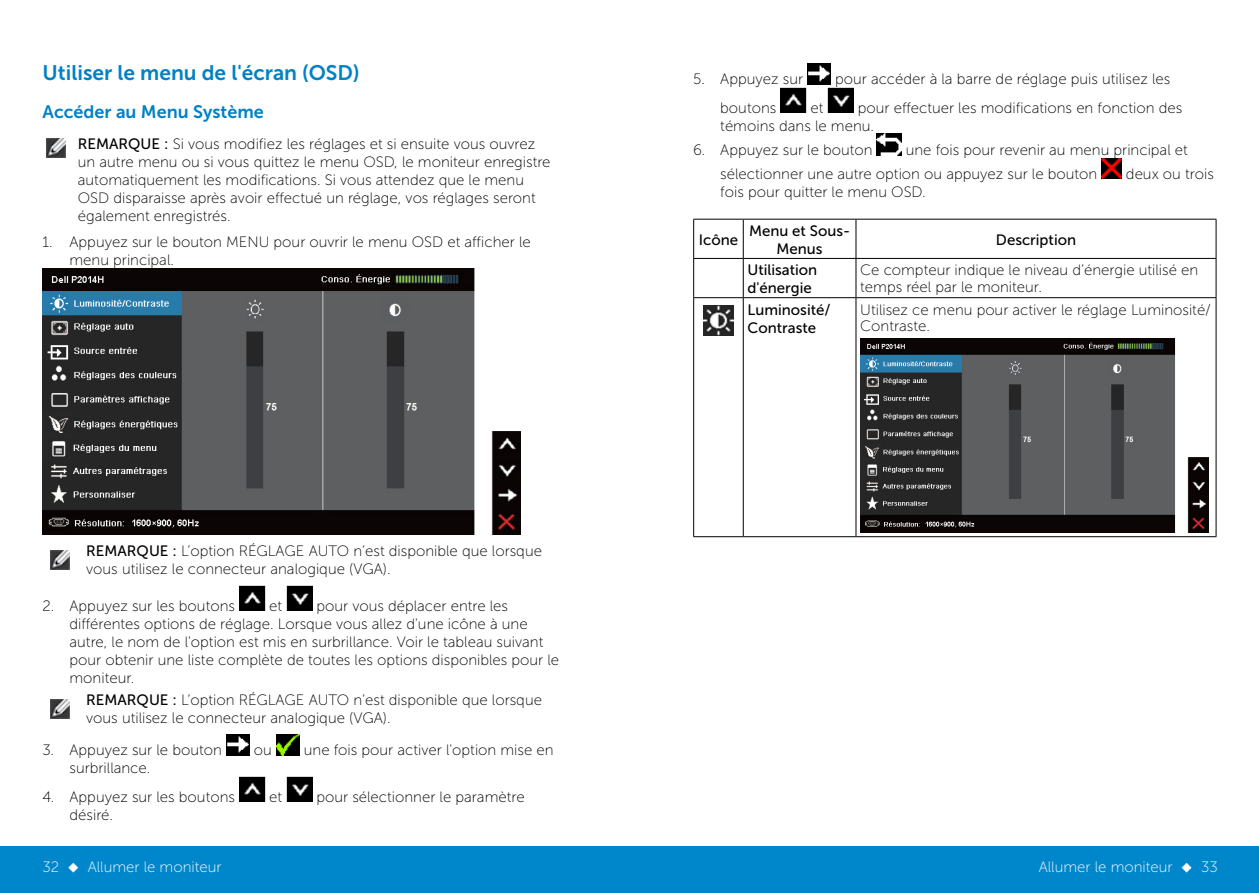
<style>
.page{position:relative;width:1259px;height:893px;background:#fff}
.page>*{position:absolute;margin:0;border:0;box-sizing:border-box;transform-origin:0 0}
.t1{font:21px "Museo Sans For Dell 700";color:#0081c6}
.t2{font:18px "Museo Sans For Dell 700";color:#0081c6}
.t3{font:15px/18px "Museo Sans For Dell 100";color:#000}
.t4{font:15px/18px "Museo Sans For Dell 500";color:#000}
.t5{font:15px "Museo Sans For Dell 100";color:#fff}
.s1{font-family:"Museo Sans For Dell 500"}
</style>
<div class="page">
<div style="left:0;top:846px;width:629px;height:47px;background:#0087cb"></div>
<div style="left:629px;top:846px;width:630px;height:47px;background:#0087cb"></div>
<img style="left:47px;top:138px;width:19px;height:19px">
<img style="left:43px;top:268px;width:478px;height:266px">
<img style="left:51px;top:550px;width:19px;height:19px">
<img style="left:239px;top:585px;width:26px;height:26px">
<img style="left:286px;top:585px;width:26px;height:26px">
<img style="left:51px;top:700px;width:19px;height:19px">
<img style="left:226px;top:735px;width:24px;height:20px">
<img style="left:276px;top:735px;width:24px;height:20px">
<img style="left:239px;top:776px;width:26px;height:25px">
<img style="left:286px;top:776px;width:26px;height:25px">
<img style="left:807px;top:64px;width:24px;height:20px">
<img style="left:780px;top:87px;width:26px;height:25px">
<img style="left:827px;top:87px;width:26px;height:25px">
<img style="left:877px;top:134px;width:24px;height:21px">
<img style="left:1101px;top:158px;width:20px;height:21px">
<hr style="left:693px;top:219px;width:50px;height:1px;background:#000">
<hr style="left:693px;top:220px;width:1px;height:38px;background:#000">
<hr style="left:743px;top:219px;width:113px;height:1px;background:#000">
<hr style="left:743px;top:220px;width:1px;height:38px;background:#000">
<hr style="left:856px;top:219px;width:360px;height:1px;background:#000">
<hr style="left:855px;top:220px;width:1px;height:38px;background:#000">
<hr style="left:1215px;top:220px;width:1px;height:38px;background:#000">
<hr style="left:693px;top:258px;width:50px;height:1px;background:#000">
<hr style="left:693px;top:259px;width:1px;height:38px;background:#000">
<hr style="left:743px;top:258px;width:113px;height:1px;background:#000">
<hr style="left:743px;top:259px;width:1px;height:38px;background:#000">
<hr style="left:856px;top:258px;width:360px;height:1px;background:#000">
<hr style="left:855px;top:259px;width:1px;height:38px;background:#000">
<hr style="left:1215px;top:259px;width:1px;height:38px;background:#000">
<hr style="left:693px;top:297px;width:50px;height:1px;background:#000">
<hr style="left:693px;top:298px;width:1px;height:238px;background:#000">
<hr style="left:743px;top:297px;width:113px;height:1px;background:#000">
<hr style="left:743px;top:298px;width:1px;height:238px;background:#000">
<hr style="left:856px;top:297px;width:360px;height:1px;background:#000">
<hr style="left:855px;top:298px;width:1px;height:238px;background:#000">
<hr style="left:1215px;top:298px;width:1px;height:238px;background:#000">
<hr style="left:693px;top:536px;width:50px;height:1px;background:#000">
<hr style="left:743px;top:536px;width:113px;height:1px;background:#000">
<hr style="left:856px;top:536px;width:360px;height:1px;background:#000">
<img style="left:703px;top:305px;width:30px;height:30px">
<img style="left:860px;top:339px;width:348px;height:193px">
<h1 class="t1" style="left:43px;top:61px;width:318px">Utiliser le menu de l'écran (OSD)</h1>
<p class="t2" style="left:43px;top:102px;width:223px">Accéder au Menu Système</p>
<p class="t3" style="left:78px;top:135px;width:474px"><span class="s1">REMARQUE :</span> Si vous modifiez les réglages et si ensuite vous ouvrez un autre menu ou si vous quittez le menu OSD, le moniteur enregistre automatiquement les modifications. Si vous attendez que le menu OSD disparaisse après avoir effectué un réglage, vos réglages seront également enregistrés.</p>
<p class="t3" style="left:70px;top:233px;width:463px;text-indent:-27px">1. Appuyez sur le bouton MENU pour ouvrir le menu OSD et afficher le menu principal.</p>
<p class="t3" style="left:86px;top:542px;width:457px"><span class="s1">REMARQUE :</span> L’option RÉGLAGE AUTO n’est disponible que lorsque vous utilisez le connecteur analogique (VGA).</p>
<p class="t3" style="left:43px;top:597px;width:194px">2. Appuyez sur les boutons</p>
<p class="t3" style="left:269px;top:597px;width:15px">et</p>
<p class="t3" style="left:70px;top:597px;width:491px;text-indent:247px">pour vous déplacer entre les différentes options de réglage. Lorsque vous allez d'une icône à une autre, le nom de l'option est mis en surbrillance. Voir le tableau suivant pour obtenir une liste complète de toutes les options disponibles pour le moniteur.</p>
<p class="t3" style="left:86px;top:691px;width:457px"><span class="s1">REMARQUE :</span> L’option RÉGLAGE AUTO n’est disponible que lorsque vous utilisez le connecteur analogique (VGA).</p>
<p class="t3" style="left:43px;top:741px;width:181px">3. Appuyez sur le bouton</p>
<p class="t3" style="left:254px;top:741px;width:20px">ou</p>
<p class="t3" style="left:304px;top:741px;width:251px">une fois pour activer l'option mise en</p>
<p class="t3" style="left:70px;top:759px;width:82px">surbrillance.</p>
<p class="t3" style="left:43px;top:788px;width:194px">4. Appuyez sur les boutons</p>
<p class="t3" style="left:269px;top:788px;width:15px">et</p>
<p class="t3" style="left:316px;top:788px;width:210px">pour sélectionner le paramètre</p>
<p class="t3" style="left:70px;top:806px;width:45px">désiré.</p>
<p class="t3" style="left:693px;top:70px;width:111px">5. Appuyez sur</p>
<p class="t3" style="left:835px;top:70px;width:337px">pour accéder à la barre de réglage puis utilisez les</p>
<p class="t3" style="left:720px;top:99px;width:58px">boutons</p>
<p class="t3" style="left:810px;top:99px;width:15px">et</p>
<p class="t3" style="left:720px;top:99px;width:463px;text-indent:137px">pour effectuer les modifications en fonction des témoins dans le menu.</p>
<p class="t3" style="left:693px;top:141px;width:181px">6. Appuyez sur le bouton</p>
<p class="t3" style="left:720px;top:139px;width:469px;line-height:23.2px;text-indent:185px">une fois pour revenir au menu principal et sélectionner une autre option ou appuyez sur le bouton</p>
<p class="t3" style="left:1126px;top:165px;width:89px">deux ou trois</p>
<p class="t3" style="left:720px;top:183px;width:207px">fois pour quitter le menu OSD.</p>
<p class="t4" style="left:699px;top:231px;width:41px">Icône</p>
<p class="t4" style="left:749px;top:222px;width:103px;text-align:center">Menu et Sous-<br>Menus</p>
<p class="t4" style="left:996px;top:231px;width:82px">Description</p>
<p class="t4" style="left:747px;top:261px;width:71px">Utilisation d'énergie</p>
<p class="t3" style="left:860px;top:262px;width:339px;line-height:16.5px">Ce compteur indique le niveau d’énergie utilisé en temps réel par le moniteur.</p>
<p class="t4" style="left:747px;top:301px;width:84px">Luminosité/<br>Contraste</p>
<p class="t3" style="left:860px;top:301px;width:352px;line-height:16.5px">Utilisez ce menu pour activer le réglage Luminosité/<br>Contraste.</p>
<p class="t5" style="left:43px;top:859px;width:180px">32 ◆ Allumer le moniteur</p>
<p class="t5" style="left:1038px;top:859px;width:180px">Allumer le moniteur ◆ 33</p>
</div>
